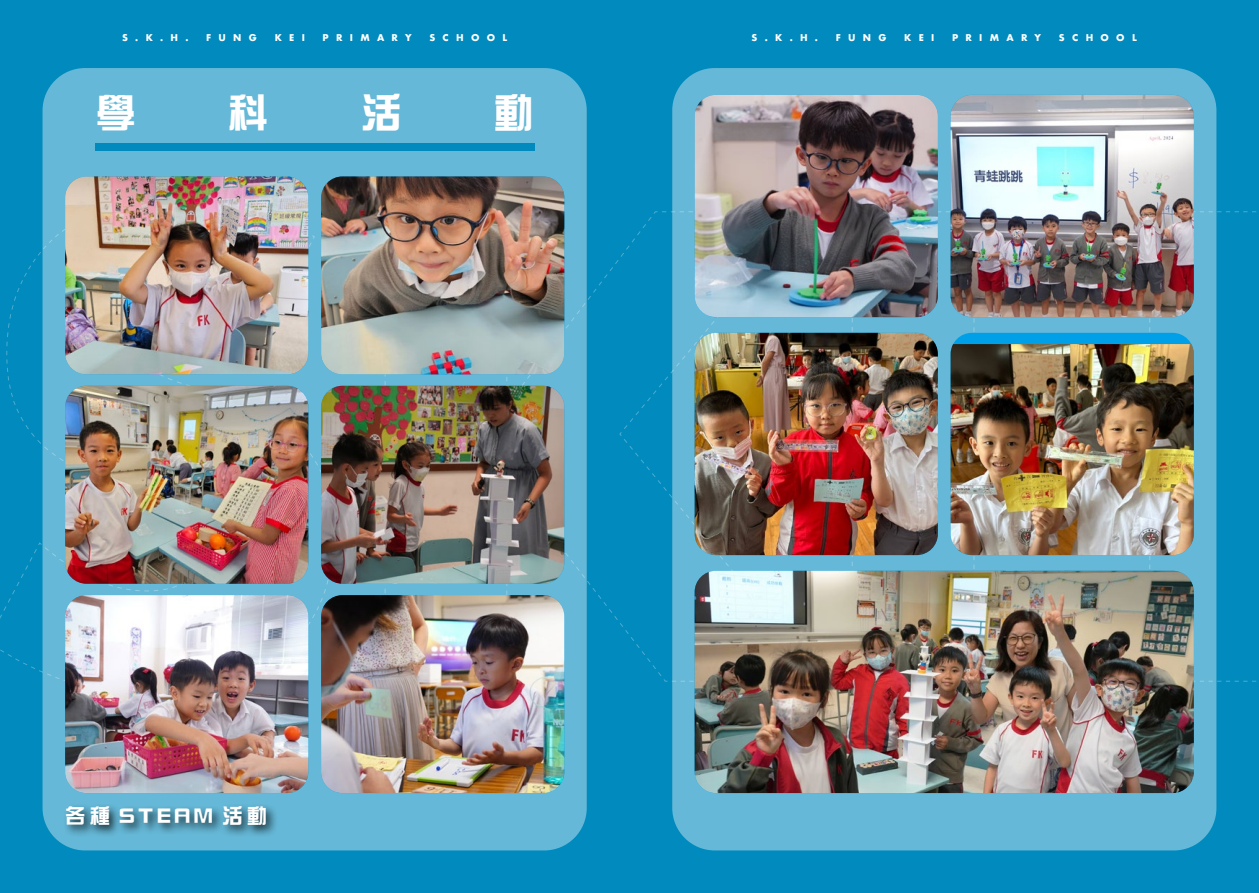
<style>
.page{position:relative;width:1259px;height:893px;background:#008abd}
.page>*{position:absolute;margin:0;border:0;box-sizing:border-box;transform-origin:0 0}
.t1{font:40.5px "DF Zong Yi HK W7";color:#fff}
.t2{font:20.55px "DF Zong Yi HK W7";letter-spacing:.2em;color:#fff}
.t3{font:700 9.15px "Futura";letter-spacing:.8em;color:#fff}
</style>
<div class="page">
<svg style="left:0;top:198px;width:43px;height:497px"></svg>
<div style="left:672px;top:68px;width:544px;height:782px;background:#65b8d7;border-radius:43px"></div>
<div style="left:43px;top:68px;width:544px;height:782px;background:#65b8d7;border-radius:43px"></div>
<div style="left:63px;top:803px;width:215px;height:35px;background:#000;opacity:.75"></div>
<div style="left:95px;top:143px;width:439px;height:8px;background:#008abd"></div>
<img style="left:65px;top:176px;width:243px;height:198px">
<img style="left:65px;top:386px;width:243px;height:198px">
<img style="left:321px;top:176px;width:243px;height:198px">
<img style="left:321px;top:386px;width:243px;height:198px">
<img style="left:321px;top:595px;width:243px;height:198px">
<img style="left:65px;top:595px;width:243px;height:198px">
<img style="left:694px;top:333px;width:244px;height:222px">
<img style="left:694px;top:571px;width:499px;height:222px">
<img style="left:694px;top:95px;width:244px;height:222px">
<img style="left:950px;top:95px;width:243px;height:222px">
<div style="left:950px;top:333px;width:243px;height:222px;background:#00a0e9;border-radius:21px"></div>
<img style="left:950px;top:344px;width:243px;height:211px">
<p class="t3" style="left:122px;top:31px;width:68px">S.K.H.</p>
<p class="t3" style="left:206px;top:31px;width:52px">FUNG</p>
<p class="t3" style="left:275px;top:31px;width:32px">KEI</p>
<p class="t3" style="left:322px;top:31px;width:91px">PRIMARY</p>
<p class="t3" style="left:429px;top:31px;width:79px">SCHOOL</p>
<p class="t3" style="left:751px;top:31px;width:68px">S.K.H.</p>
<p class="t3" style="left:835px;top:31px;width:52px">FUNG</p>
<p class="t3" style="left:904px;top:31px;width:32px">KEI</p>
<p class="t3" style="left:952px;top:31px;width:91px">PRIMARY</p>
<p class="t3" style="left:1059px;top:31px;width:79px">SCHOOL</p>
<h1 class="t1" style="left:95px;top:91px;width:42px">學</h1>
<h1 class="t1" style="left:228px;top:91px;width:42px">科</h1>
<h1 class="t1" style="left:361px;top:91px;width:42px">活</h1>
<h1 class="t1" style="left:493px;top:91px;width:42px">動</h1>
<h2 class="t2" style="left:65px;top:805px;width:204px">各種 STEAM 活動</h2>
</div>
